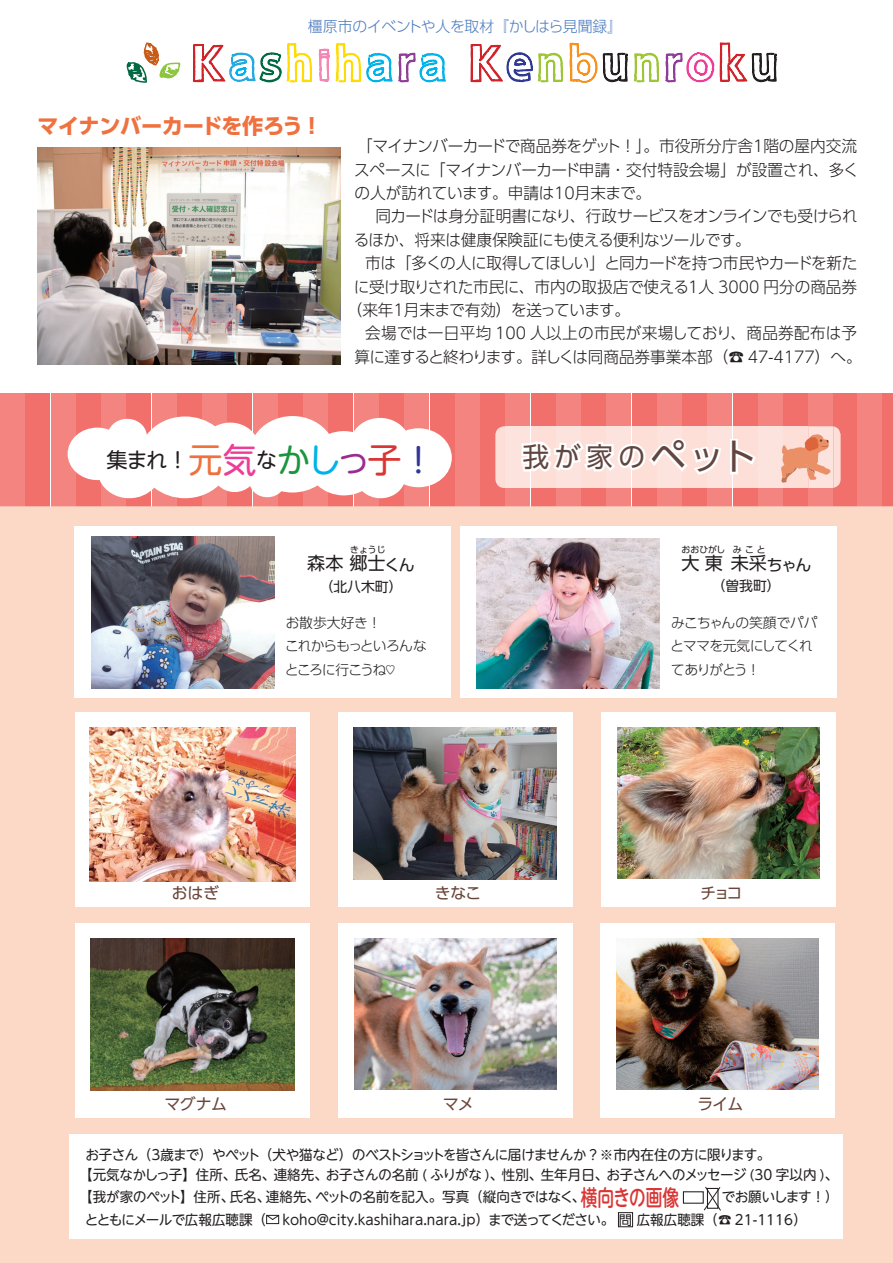
<style>
.page{position:relative;width:893px;height:1263px;background:#fff}
.page>*{position:absolute;margin:0;border:0;box-sizing:border-box;transform-origin:0 0}
.t1{font:36.15px "BIZ UDP Shin Go";color:#614640}
.t2{font:34.05px "BIZ UDP Shin M Go";color:#ef713f}
.t3{font:27.15px "BIZ UDP Shin Go";color:#614640}
.t4{font:22.05px "BIZ UDP Shin M Go Medium";color:#d93735;scale:.75 1}
.t5{font:21.3px "BIZ UDP Shin Go Bold";color:#ef713f}
.t6{font:21.3px "BIZ UDP Shin M Go";color:#231f20}
.t7{font:18px "BIZ UDP Shin Go";letter-spacing:.315em;color:#231f20}
.t8{font:15.9px/23.4px "BIZ UDP Shin Go Light";color:#231f20}
.t9{font:15.9px "BIZ UDP Shin Go Light";letter-spacing:.02em;color:#231f20}
.t10{font:15.9px "BIZ UDP Shin Go";color:#6a4539}
.t11{font:15.9px "BIZ UDP Shin Go";color:#231f20}
.t12{font:14.85px "BIZ UDP Shin Go Light";color:#4e7cbf}
.t13{font:13.8px "BIZ UDP Shin M Go";color:#231f20}
.t14{font:13.8px/23.4px "BIZ UDP Shin Go Light";color:#231f20}
.t15{font:13.8px "BIZ UDP Shin Go";color:#231f20}
.t16{font:9px "BIZ UDP Shin Go";letter-spacing:.16em;color:#231f20}
.s1{color:#ed3e97}
.s2{font-size:21.3px;color:#231f20}
.s3{color:#1b953e}
.s4{color:#00b2eb}
.s5{color:#9b2b91}
.s6{color:#d93735}
.s7{color:#303795}
.s8{font-size:18px}
.s9{font-family:"BIZ UDP Shin Go";font-size:13.35px}
</style>
<div class="page">
<div style="left:0;top:393px;width:25px;height:116px;background:#f38480"></div>
<div style="left:25px;top:393px;width:25px;height:137px;background:#f2706c"></div>
<div style="left:833px;top:393px;width:24px;height:116px;background:#f2706c"></div>
<div style="left:51px;top:393px;width:25px;height:116px;background:#f38480"></div>
<div style="left:857px;top:393px;width:25px;height:116px;background:#f38480"></div>
<div style="left:882px;top:393px;width:11px;height:116px;background:#f2706c"></div>
<div style="left:0;top:506px;width:893px;height:757px;background:#fcd8c6"></div>
<div style="left:69px;top:1135px;width:773px;height:104px;background:#fff"></div>
<div style="left:266px;top:1215px;width:13px;height:9px;border:1px solid #231f20"></div>
<svg style="left:266px;top:1214px;width:14px;height:6px"></svg>
<div style="left:618px;top:1212px;width:15px;height:15px;border:1px solid #231f20"></div>
<svg style="left:702px;top:1186px;width:19px;height:25px"></svg>
<div style="left:76px;top:923px;width:234px;height:194px;background:#fff"></div>
<img style="left:91px;top:939px;width:203px;height:151px">
<div style="left:338px;top:923px;width:235px;height:194px;background:#fff"></div>
<img style="left:354px;top:938px;width:203px;height:151px">
<div style="left:600px;top:923px;width:235px;height:194px;background:#fff"></div>
<img style="left:616px;top:938px;width:203px;height:152px">
<img style="left:68px;top:42px;width:773px;height:865px">
<img style="left:37px;top:147px;width:304px;height:217px">
<p class="t12" style="left:308px;top:19px;width:188px">橿原市のイベントや人を取材</p>
<p class="t12" style="left:502px;top:19px;width:115px">『かしはら見聞録『</p>
<h3 class="t5" style="left:37px;top:115px;width:287px">マイナンバーカードを作ろう!</h3>
<p class="t8" style="left:355px;top:134px;width:504px;text-align:right">　「マイナンバーカードで商品券をゲット！」。市役所分庁舎１階の屋内交流多く</p>
<p class="t8" style="left:438px;top:158px;width:292px">「マイナンバーカード申請・交付特設会場」</p>
<p class="t8" style="left:736px;top:158px;width:86px">が設置され、</p>
<p class="t8" style="left:355px;top:158px;width:77px">スペースに</p>
<p class="t8" style="left:355px;top:181px;width:291px">の人が訪れています。申請は１０月末まで。</p>
<p class="t8" style="left:586px;top:205px;width:273px">行政サービスをオンラインでも受けられ</p>
<p class="t8" style="left:414px;top:205px;width:331px;text-indent:-60px">　　同カードは身分証明書になり、<br>将来は健康保険証にも使える便利なツールです。</p>
<p class="t8" style="left:355px;top:228px;width:54px">るほか、</p>
<p class="t8" style="left:355px;top:251px;width:43px">　市は</p>
<p class="t8" style="left:404px;top:251px;width:195px">「多くの人に取得してほしい」</p>
<p class="t8" style="left:605px;top:251px;width:253px">と同カードを持つ市民やカードを新た</p>
<p class="t8" style="left:512px;top:275px;width:113px;text-indent:-157px">に受け取りされた市民に、<br>を送っています。</p>
<p class="t8" style="left:535px;top:275px;width:324px">市内の取扱店で使える１人 3000 円分の商品券</p>
<p class="t8" style="left:355px;top:298px;width:151px">（来年１月末まで有効）</p>
<p class="t9" style="left:355px;top:325px;width:385px">　会場では一日平均 100 人以上の市民が来場しており、</p>
<p class="t9" style="left:746px;top:325px;width:112px">商品券配布は予</p>
<p class="t8" style="left:355px;top:345px;width:360px">算に達すると終わります。詳しくは同商品券事業本部</p>
<p class="t8" style="left:721px;top:345px;width:103px">（☎ 47-4177）</p>
<p class="t8" style="left:830px;top:345px;width:26px">へ。</p>
<h3 class="t6" style="left:107px;top:450px;width:83px">集まれ！</h3>
<h2 class="t2" style="left:188px;top:443px;width:249px">元<span class="s1">気</span><span class="s2">な</span><span class="s3">か</span><span class="s4">し</span><span class="s5">っ</span><span class="s6">子</span><span class="s7">！</span></h2>
<p class="t16" style="left:350px;top:545px;width:36px">きょうじ</p>
<p class="t11" style="left:368px;top:556px;width:49px"><span class="s8">士</span>くん</p>
<p class="t15" style="left:326px;top:580px;width:71px">（北八木町(</p>
<p class="t14" style="left:286px;top:611px;width:142px">お散歩大好き!<br>これからもっといろんなところに行こうね♡</p>
<p class="t7" style="left:307px;top:554px;width:62px">森本郷</p>
<h3 class="t3" style="left:523px;top:443px;width:124px">我が家の</h3>
<h1 class="t1" style="left:650px;top:439px;width:105px">ペット</h1>
<p class="t16" style="left:682px;top:545px;width:45px">おおひがし</p>
<p class="t16" style="left:733px;top:545px;width:34px">みこと</p>
<p class="t11" style="left:749px;top:556px;width:64px"><span class="s8">采</span>ちゃん</p>
<p class="t15" style="left:719px;top:579px;width:57px">（曽我町(</p>
<p class="t14" style="left:671px;top:611px;width:148px">みこちゃんの笑顔でパパとママを元気にしてくれてありがとう!</p>
<p class="t7" style="left:682px;top:554px;width:69px">大東未</p>
<p class="t10" style="left:172px;top:885px;width:49px">おはぎ</p>
<p class="t10" style="left:435px;top:885px;width:47px">きなこ</p>
<p class="t10" style="left:701px;top:885px;width:43px">チョコ</p>
<p class="t10" style="left:165px;top:1096px;width:64px">マグナム</p>
<p class="t10" style="left:443px;top:1096px;width:31px">マメ</p>
<p class="t10" style="left:698px;top:1096px;width:47px">ライム</p>
<p class="t13" style="left:86px;top:1147px;width:54px">お子さん</p>
<p class="t13" style="left:145px;top:1147px;width:62px">３（ 歳まで）</p>
<p class="t13" style="left:212px;top:1147px;width:48px">やペット</p>
<p class="t13" style="left:266px;top:1147px;width:81px">（犬や猫など）</p>
<p class="t13" style="left:352px;top:1147px;width:414px">のベストショットを皆さんに届けませんか？※市内在住の方に限ります。</p>
<p class="t13" style="left:86px;top:1168px;width:105px">【元気なかしっ子】</p>
<p class="t13" style="left:196px;top:1168px;width:638px">住所、氏名、連絡先、お子さんの名前 ( ふりがな )、性別、生年月日、お子さんへのメッセージ (30 字以内 、(</p>
<p class="t13" style="left:86px;top:1190px;width:102px">【我が家のペット】</p>
<p class="t13" style="left:194px;top:1190px;width:277px">住所、氏名、連絡先、ペットの名前を記入。写真</p>
<h3 class="t4" style="left:581px;top:1186px;width:133px">横向きの画像</h3>
<p class="t13" style="left:476px;top:1190px;width:105px">（縦向きではなく、</p>
<p class="t13" style="left:722px;top:1190px;width:111px">でお願いします!(</p>
<p class="t13" style="left:86px;top:1213px;width:168px">とともにメールで広報広聴課</p>
<p class="t13" style="left:259px;top:1213px;width:8px">（</p>
<p class="t13" style="left:282px;top:1213px;width:201px">koho@city.kashihara.nara.jp）</p>
<p class="t13" style="left:489px;top:1213px;width:121px">まで送ってください。</p>
<p class="t13" style="left:619px;top:1213px;width:87px"><span class="s9">問</span>広報広聴課</p>
<p class="t13" style="left:711px;top:1213px;width:90px">☎) 21-1116(</p>
</div>
